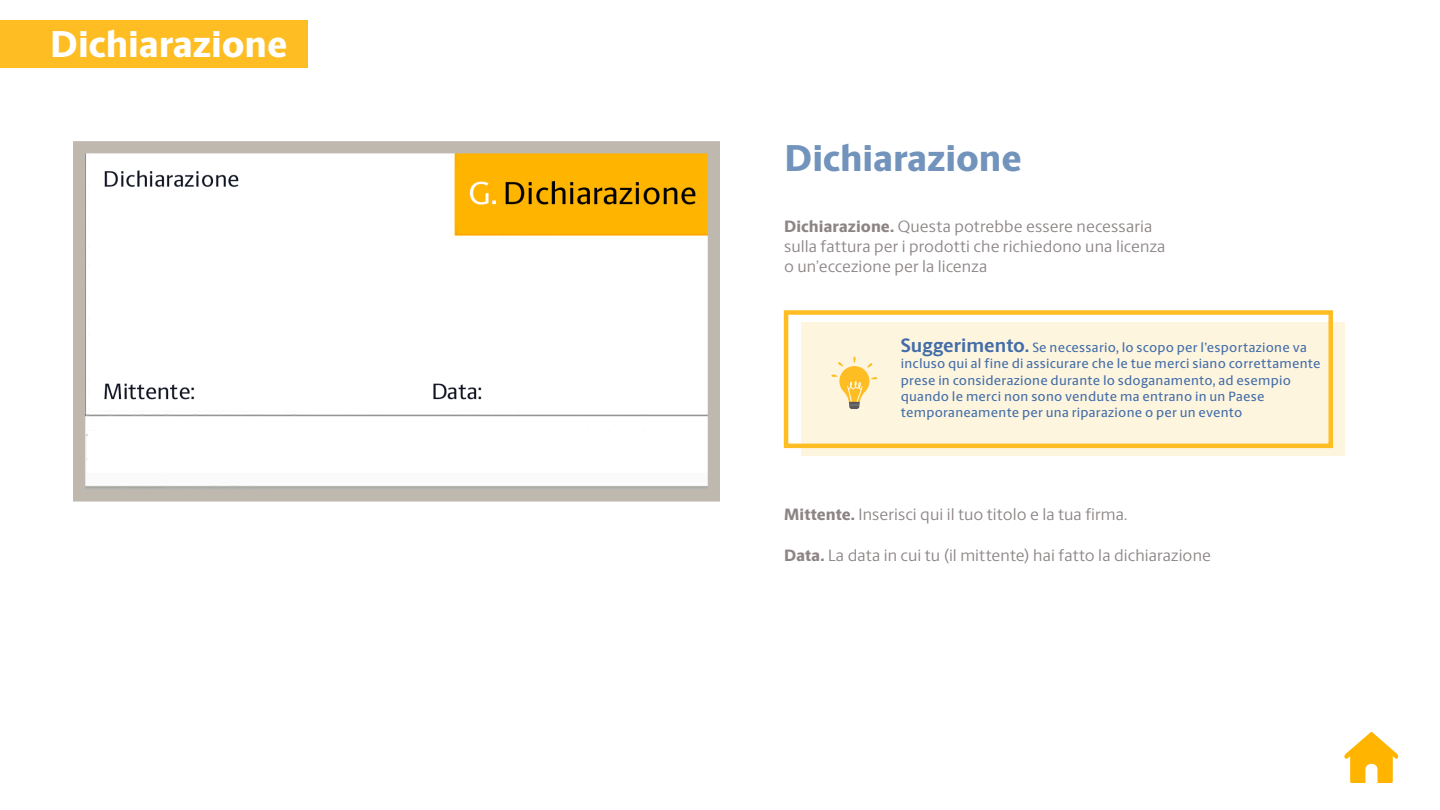
<style>
.page{position:relative;width:1440px;height:810px;background:#fff}
.page>*{position:absolute;margin:0;border:0;box-sizing:border-box;transform-origin:0 0}
.Large_Header{font:800 37.5px "UPS Berlingske Sans";letter-spacing:-.005em;color:#fff}
.Large_Header-2{font:800 37.5px "UPS Berlingske Sans";letter-spacing:-.005em;color:#7293bc}
.Large_Header-3{font:16.5px/19.8px "UPS Berlingske Sans";letter-spacing:.005em;color:#8d8585}
.Large_Header-4{font:500 13.5px/16.2px "UPS Berlingske Sans";letter-spacing:.015em;color:#426da9}
.s1{font-weight:800}
.s2{font-weight:700;font-size:19.5px}
</style>
<div class="page">
<div style="left:0;top:20px;width:307px;height:48px;background:#febd23"></div>
<div style="left:784px;top:310px;width:549px;height:138px;border:4px solid #febd23"></div>
<div style="left:800px;top:322px;width:544px;height:133px;background:#fef5de"></div>
<svg style="left:831px;top:357px;width:46px;height:52px"></svg>
<svg style="left:1344px;top:732px;width:55px;height:51px"></svg>
<img style="left:86px;top:154px;width:621px;height:335px">
<div style="left:73px;top:141px;width:647px;height:361px;border:12px solid #bfb8af"></div>
<p class="Large_Header" style="left:50px;top:16px;width:238px">Dichiarazione</p>
<p class="Large_Header-2" style="left:784px;top:130px;width:238px">Dichiarazione</p>
<p class="Large_Header-3" style="left:784px;top:216px;width:383px"><span class="s1">Dichiarazione.</span> Questa potrebbe essere necessaria sulla fattura per i prodotti che richiedono una licenza o un’eccezione per la licenza</p>
<p class="Large_Header-4" style="left:901px;top:339px;width:421px"><span class="s2">Suggerimento.</span> Se necessario, lo scopo per l’esportazione va incluso qui al fine di assicurare che le tue merci siano correttamente prese in considerazione durante lo sdoganamento, ad esempio quando le merci non sono vendute ma entrano in un Paese temporaneamente per una riparazione o per un evento</p>
<p class="Large_Header-3" style="left:784px;top:504px;width:345px"><span class="s1">Mittente.</span> Inserisci qui il tuo titolo e la tua firma.</p>
<p class="Large_Header-3" style="left:784px;top:545px;width:428px"><span class="s1">Data.</span> La data in cui tu (il mittente) hai fatto la dichiarazione</p>
</div>
